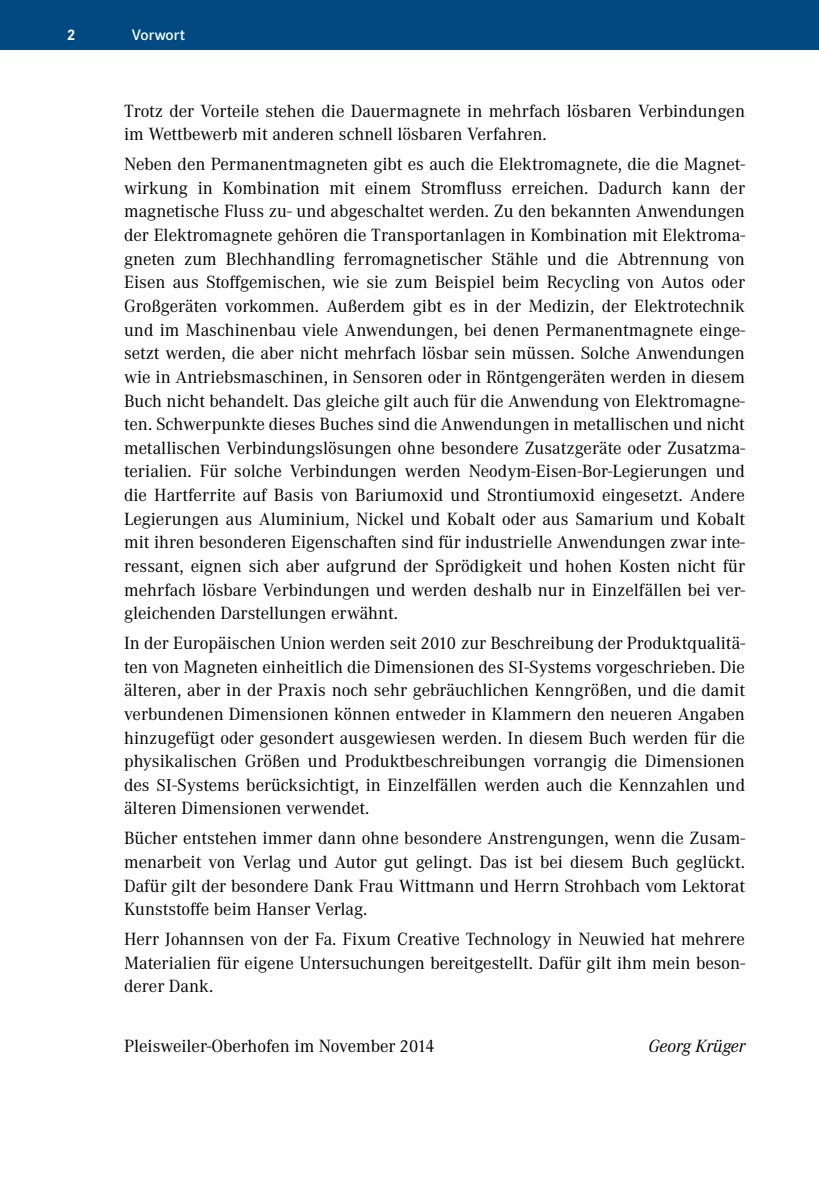
<style>
.page{position:relative;width:819px;height:1191px;background:#fff}
.page>*{position:absolute;margin:0;border:0;box-sizing:border-box;transform-origin:0 0}
.t1{font:18.38px/23.6px "Corporate A Pro";color:#000;text-align:justify}
.t2{font:italic 18.38px "Corporate A Pro";color:#000}
.t3{font:600 15.75px "Corporate S Pro";color:#fff}
.t4{font:700 15.75px "Corporate S Pro";color:#fff}
.s1{font-size:17.85px}
</style>
<div class="page">
<div style="left:0;top:0;width:819px;height:50px;background:#004a81"></div>
<p class="t4" style="left:67px;top:22px;width:10px">2</p>
<p class="t3" style="left:132px;top:23px;width:55px">Vorwort</p>
<p class="t1" style="left:124px;top:98px;width:622px">Trotz der Vorteile stehen die Dauermagnete in mehrfach lösbaren Verbindungen im Wettbewerb mit anderen schnell lösbaren Verfahren.</p>
<p class="t1" style="left:124px;top:151px;width:622px">Neben den Permanentmagneten gibt es auch die Elektromagnete, die die Magnet&shy;wirkung in Kombination mit einem Stromfluss erreichen. Dadurch kann der magnetische Fluss zu- und abgeschaltet werden. Zu den bekannten Anwendungen der Elektromagnete gehören die Transportanlagen in Kombination mit Elektroma&shy;gneten zum Blechhandling ferromagnetischer Stähle und die Abtrennung von Eisen aus Stoffgemischen, wie sie zum Beispiel beim Recycling von Autos oder Großgeräten vorkommen. Außerdem gibt es in der Medizin, der Elektrotechnik und im Maschinenbau viele Anwendungen, bei denen Permanentmagnete einge&shy;setzt werden, die aber nicht mehrfach lösbar sein müssen. Solche Anwendungen wie in Antriebsmaschinen, in Sensoren oder in Röntgengeräten werden in diesem Buch nicht behandelt. Das gleiche gilt auch für die Anwendung von Elektromagne&shy;ten. Schwerpunkte dieses Buches sind die Anwendungen in metallischen und nicht metallischen Verbindungslösungen ohne besondere Zusatzgeräte oder Zusatzma&shy;terialien. Für solche Verbindungen werden Neodym-Eisen-Bor-Legierungen und die Hartferrite auf Basis von Bariumoxid und Strontiumoxid eingesetzt. Andere Legierungen aus Aluminium, Nickel und Kobalt oder aus Samarium und Kobalt mit ihren besonderen Eigenschaften sind für industrielle Anwendungen zwar inte&shy;ressant, eignen sich aber aufgrund der Sprödigkeit und hohen Kosten nicht für mehrfach lösbare Verbindungen und werden deshalb nur in Einzelfällen bei ver&shy;gleichenden Darstellungen erwähnt.</p>
<p class="t1" style="left:124px;top:630px;width:622px">In der Europäischen Union werden seit <span class="s1">2010</span> zur Beschreibung der Produktqualitä&shy;ten von Magneten einheitlich die Dimensionen des <span class="s1">SI</span>-Systems vorgeschrieben. Die älteren, aber in der Praxis noch sehr gebräuchlichen Kenngrößen, und die damit verbundenen Dimensionen können entweder in Klammern den neueren Angaben hinzugefügt oder gesondert ausgewiesen werden. In diesem Buch werden für die physikalischen Größen und Produktbeschreibungen vorrangig die Dimensionen des <span class="s1">SI</span>-Systems berücksichtigt, in Einzelfällen werden auch die Kennzahlen und älteren Dimensionen verwendet.</p>
<p class="t1" style="left:124px;top:825px;width:622px">Bücher entstehen immer dann ohne besondere Anstrengungen, wenn die Zusam&shy;menarbeit von Verlag und Autor gut gelingt. Das ist bei diesem Buch geglückt.<br>Dafür gilt der besondere Dank Frau Wittmann und Herrn Strohbach vom Lektorat Kunststoffe beim Hanser Verlag.</p>
<p class="t1" style="left:124px;top:926px;width:622px">Herr Johannsen von der Fa. Fixum Creative Technology in Neuwied hat mehrere Materialien für eigene Untersuchungen bereitgestellt. Dafür gilt ihm mein beson&shy;derer Dank.</p>
<p class="t1" style="left:124px;top:1033px;width:312px">Pleisweiler-Oberhofen im November <span class="s1">2014</span></p>
<p class="t2" style="left:648px;top:1033px;width:98px">Georg Krüger</p>
</div>
